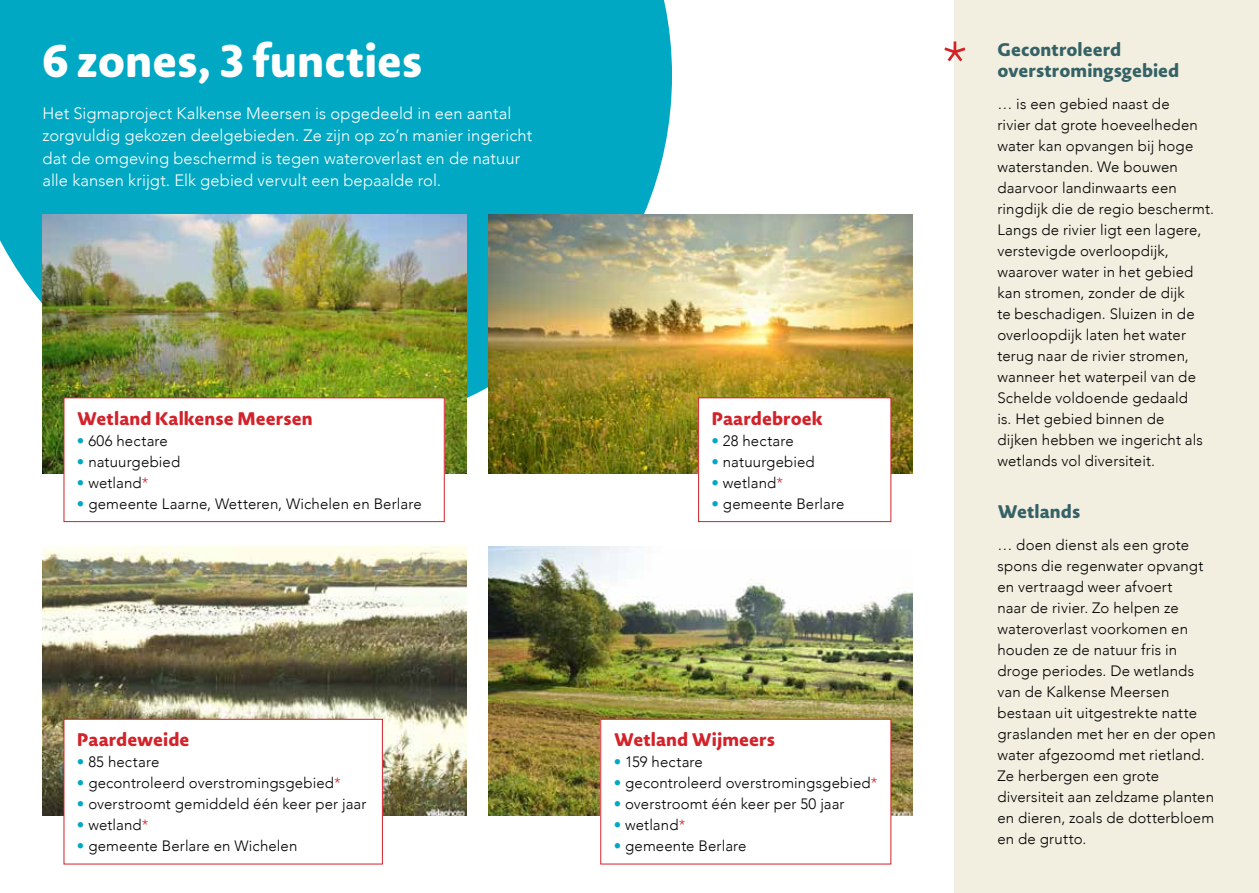
<style>
.page{position:relative;width:1259px;height:893px;background:#fff}
.page>*{position:absolute;margin:0;border:0;box-sizing:border-box;transform-origin:0 0}
.t1{font:800 45px "Novel Sans Rd Pro";letter-spacing:-.005em;color:#fff}
.t2{font:800 18px "Novel Sans Rd Pro";color:#d2232a}
.t3{font:800 18px/21px "Novel Sans Rd Pro";color:#356266}
.t4{font:300 16.5px/22.5px "Avenir";letter-spacing:.005em;color:#fff}
.t5{font:300 15px/21px "Avenir";letter-spacing:.01em;color:#000}
.s1{font-weight:900;color:#00a8c4}
.s2{color:#d2232a}
</style>
<div class="page">
<div style="left:0;top:0;width:672px;height:432px;background:#00a8c4"></div>
<div style="left:955px;top:0;width:304px;height:893px;background:#f3efe0"></div>
<img style="left:488px;top:215px;width:424px;height:258px">
<img style="left:43px;top:546px;width:424px;height:270px">
<img style="left:488px;top:546px;width:424px;height:270px">
<img style="left:43px;top:215px;width:424px;height:259px">
<div style="left:64px;top:398px;width:380px;height:124px;background:#fff"></div>
<div style="left:64px;top:398px;width:380px;height:124px;border:1px solid #d2232a"></div>
<div style="left:698px;top:398px;width:193px;height:124px;background:#fff"></div>
<div style="left:698px;top:398px;width:193px;height:124px;border:1px solid #d2232a"></div>
<div style="left:64px;top:719px;width:318px;height:145px;background:#fff"></div>
<div style="left:64px;top:719px;width:318px;height:145px;border:1px solid #d2232a"></div>
<div style="left:601px;top:719px;width:290px;height:145px;background:#fff"></div>
<div style="left:600px;top:719px;width:291px;height:145px;border:1px solid #d2232a"></div>
<svg style="left:944px;top:41px;width:21px;height:20px"></svg>
<h1 class="t1" style="left:43px;top:27px;width:381px">6 zones, 3 functies</h1>
<p class="t4" style="left:43px;top:102px;width:491px">Het Sigmaproject Kalkense Meersen is opgedeeld in een aantal zorgvuldig gekozen deelgebieden. Ze zijn op zo’n manier ingericht dat de omgeving beschermd is tegen wateroverlast en de natuur alle kansen krijgt. Elk gebied vervult een bepaalde rol.</p>
<p class="t2" style="left:77px;top:405px;width:237px">Wetland Kalkense Meersen</p>
<p class="t5" style="left:77px;top:430px;width:92px"><span class="s1">•</span> 606 hectare</p>
<p class="t5" style="left:77px;top:451px;width:105px"><span class="s1">•</span> natuurgebied</p>
<p class="t5" style="left:77px;top:472px;width:73px"><span class="s1">•</span> wetland<span class="s2">*</span></p>
<p class="t5" style="left:77px;top:493px;width:346px"><span class="s1">•</span> gemeente Laarne, Wetteren, Wichelen en Berlare</p>
<p class="t2" style="left:77px;top:726px;width:114px">Paardeweide</p>
<p class="t5" style="left:77px;top:751px;width:84px"><span class="s1">•</span> 85 hectare</p>
<p class="t5" style="left:77px;top:772px;width:265px"><span class="s1">•</span> gecontroleerd overstromingsgebied<span class="s2">*</span></p>
<p class="t5" style="left:77px;top:793px;width:291px"><span class="s1">•</span> overstroomt gemiddeld één keer per jaar</p>
<p class="t5" style="left:77px;top:814px;width:73px"><span class="s1">•</span> wetland<span class="s2">*</span></p>
<p class="t5" style="left:77px;top:835px;width:222px"><span class="s1">•</span> gemeente Berlare en Wichelen</p>
<p class="t2" style="left:711px;top:405px;width:113px">Paardebroek</p>
<p class="t5" style="left:711px;top:430px;width:84px"><span class="s1">•</span> 28 hectare</p>
<p class="t5" style="left:711px;top:451px;width:105px"><span class="s1">•</span> natuurgebied</p>
<p class="t5" style="left:711px;top:472px;width:73px"><span class="s1">•</span> wetland<span class="s2">*</span></p>
<p class="t5" style="left:711px;top:493px;width:134px"><span class="s1">•</span> gemeente Berlare</p>
<p class="t2" style="left:614px;top:726px;width:163px">Wetland Wijmeers</p>
<p class="t5" style="left:614px;top:751px;width:91px"><span class="s1">•</span> 159 hectare</p>
<p class="t5" style="left:614px;top:772px;width:265px"><span class="s1">•</span> gecontroleerd overstromingsgebied<span class="s2">*</span></p>
<p class="t5" style="left:614px;top:793px;width:232px"><span class="s1">•</span> overstroomt één keer per 50 jaar</p>
<p class="t5" style="left:614px;top:814px;width:73px"><span class="s1">•</span> wetland<span class="s2">*</span></p>
<p class="t5" style="left:614px;top:835px;width:134px"><span class="s1">•</span> gemeente Berlare</p>
<p class="t3" style="left:997px;top:39px;width:183px">Gecontroleerd overstromingsgebied</p>
<p class="t5" style="left:997px;top:93px;width:218px">… is een gebied naast de<br>rivier dat grote hoeveelheden water kan opvangen bij hoge waterstanden. We bouwen daarvoor landinwaarts een ringdijk die de regio beschermt.<br>Langs de rivier ligt een lagere, verstevigde overloopdijk, waarover water in het gebied kan stromen, zonder de dijk<br>te beschadigen. Sluizen in de overloopdijk laten het water terug naar de rivier stromen, wanneer het waterpeil van de<br>Schelde voldoende gedaald<br>is. Het gebied binnen de<br>dijken hebben we ingericht als wetlands vol diversiteit.</p>
<p class="t3" style="left:997px;top:501px;width:85px">Wetlands</p>
<p class="t5" style="left:997px;top:534px;width:220px">… doen dienst als een grote spons die regenwater opvangt en vertraagd weer afvoert<br>naar de rivier. Zo helpen ze wateroverlast voorkomen en houden ze de natuur fris in droge periodes. De wetlands van de Kalkense Meersen bestaan uit uitgestrekte natte graslanden met her en der open water afgezoomd met rietland.<br>Ze herbergen een grote diversiteit aan zeldzame planten en dieren, zoals de dotterbloem en de grutto.</p>
</div>
